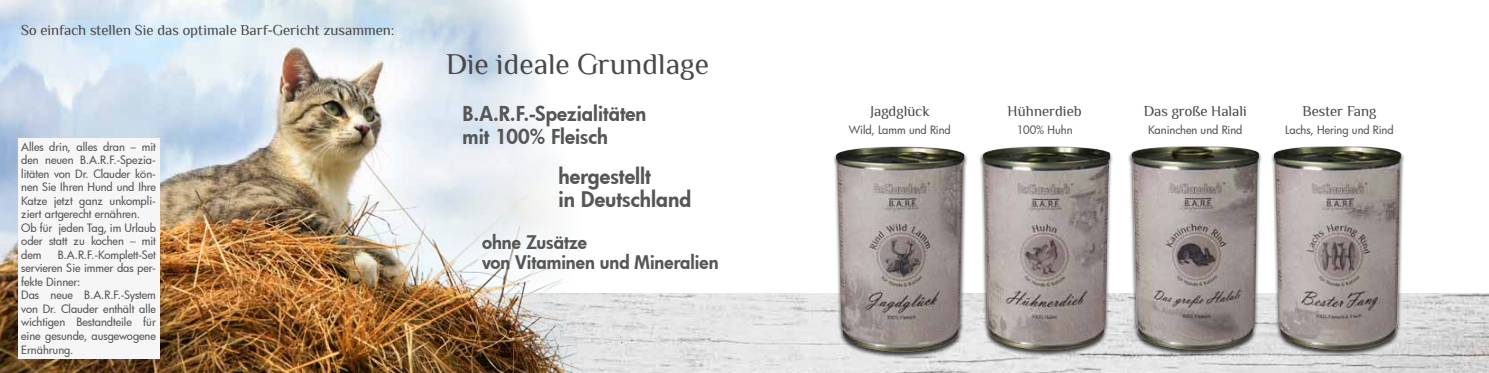
<style>
.page{position:relative;width:1489px;height:373px;background:#fff}
.page>*{position:absolute;margin:0;border:0;box-sizing:border-box;transform-origin:0 0}
.t1{font:30px "Philosopher";color:#494948}
.t2{font:800 21px/23.2px "Futura";color:#565656}
.t3{font:800 20px/22.2px "Futura";color:#565656}
.t4{font:800 18.25px/20.2px "Futura";color:#565656}
.t5{font:15px "Philosopher";color:#494948}
.t6{font:500 11.25px/13.5px "Futura";letter-spacing:-.005em;color:#565656}
</style>
<div class="page">
<img style="left:605px;top:293px;width:883px;height:79px">
<img style="left:0;top:0;width:605px;height:372px">
<div style="left:832px;top:146px;width:136px;height:212px;background:#000;opacity:.75"></div>
<img style="left:835px;top:146px;width:129px;height:205px">
<div style="left:978px;top:146px;width:135px;height:210px;background:#000;opacity:.75"></div>
<img style="left:982px;top:146px;width:128px;height:203px">
<div style="left:1127px;top:146px;width:135px;height:210px;background:#000;opacity:.75"></div>
<img style="left:1131px;top:146px;width:128px;height:203px">
<div style="left:1270px;top:146px;width:135px;height:210px;background:#000;opacity:.75"></div>
<img style="left:1273px;top:146px;width:128px;height:203px">
<div style="left:18px;top:138px;width:141px;height:220px;background:#f6f6f6"></div>
<h3 class="t5" style="left:21px;top:21px;width:374px">So einfach stellen Sie das optimale Barf-Gericht zusammen:</h3>
<p class="t6" style="left:21px;top:139px;width:136px">Alles drin, alles dran – mit den neuen B.A.R.F.-Spezia&shy;litäten von Dr. Clauder kön&shy;nen Sie Ihren Hund und Ihre<br>Katze jetzt ganz unkompli&shy;ziert artgerecht ernähren.<br>Ob für jeden Tag, im Urlaub oder statt zu kochen – mit dem</p>
<p class="t6" style="left:21px;top:247px;width:136px;text-indent:37px">B.A.R.F.-Komplett-Set servieren Sie immer das per&shy;fekte Dinner:<br>Das neue B.A.R.F.-System von Dr. Clauder enthält alle wichtigen Bestandteile für eine gesunde, ausgewogene<br>Ernährung.</p>
<h1 class="t1" style="left:446px;top:48px;width:264px">Die ideale Grundlage</h1>
<h3 class="t3" style="left:462px;top:102px;width:185px">B.A.R.F.-Spezialitäten mit 100% Fleisch</h3>
<h2 class="t2" style="left:558px;top:163px;width:134px">hergestellt<br>in Deutschland</h2>
<h3 class="t4" style="left:482px;top:231px;width:238px">ohne Zusätze<br>von Vitaminen und Mineralien</h3>
<h3 class="t5" style="left:870px;top:103px;width:61px">Jagdglück</h3>
<p class="t6" style="left:849px;top:123px;width:103px">Wild, Lamm und Rind</p>
<h3 class="t5" style="left:1007px;top:103px;width:76px">Hühnerdieb</h3>
<p class="t6" style="left:1016px;top:123px;width:57px">100% Huhn</p>
<h3 class="t5" style="left:1143px;top:103px;width:105px">Das große Halali</h3>
<p class="t6" style="left:1148px;top:123px;width:96px">Kaninchen und Rind</p>
<h3 class="t5" style="left:1302px;top:103px;width:75px">Bester Fang</h3>
<p class="t6" style="left:1285px;top:123px;width:110px">Lachs, Hering und Rind</p>
</div>
